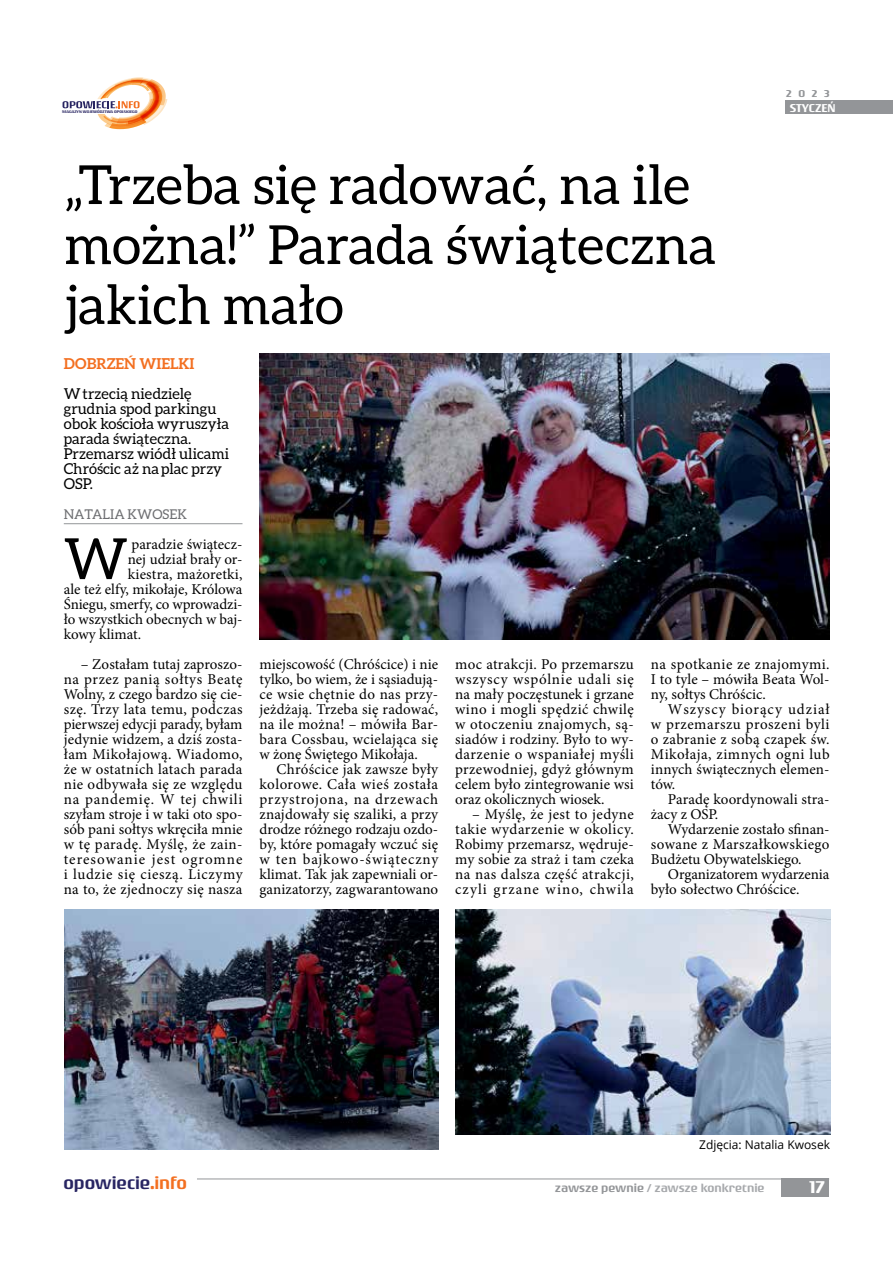
<style>
.page{position:relative;width:893px;height:1263px;background:#fff}
.page>*{position:absolute;margin:0;border:0;box-sizing:border-box;transform-origin:0 0}
.t1{font:56.85px "Aleo";color:#000}
.t2{font:54px/60px "Aleo";color:#000}
.t3{font:500 18px "Rogue Sans Ext";color:#282562}
.t4{font:500 18px "Rogue Sans Ext";color:#fff}
.t5{font:15px/15px "Minion Pro";letter-spacing:.005em;color:#000;text-align:justify}
.t6{font:15px/15px "Aleo";color:#000}
.t7{font:700 15px "Aleo";color:#f36f20}
.t8{font:13.5px "Aleo";color:#6d6e71}
.t9{font:500 12px "Rogue Sans Ext";color:#a7a9ac}
.t10{font:12px "Open Sans";color:#000}
.t11{font:500 12px "Rogue Sans Ext";color:#fff}
.t12{font:500 10.5px "Rogue Sans Ext";color:#939598}
.t13{font:500 4.05px "Rogue Sans Ext";color:#282562;scale:1.04 1}
.s1{color:#f36f20}
.s2{color:#939598}
</style>
<div class="page">
<div style="left:785px;top:101px;width:108px;height:13px;background:#939598"></div>
<div style="left:782px;top:1178px;width:47px;height:18px;background:#939598"></div>
<hr style="left:197px;top:1178px;width:632px;height:1px;background:#939598">
<svg style="left:63px;top:77px;width:104px;height:52px"></svg>
<hr style="left:64px;top:523px;width:178px;height:1px;background:#939598">
<img style="left:260px;top:353px;width:569px;height:286px">
<img style="left:455px;top:909px;width:375px;height:225px">
<img style="left:64px;top:909px;width:374px;height:240px">
<p class="t13" style="left:62px;top:109px;width:74px">MAGAZYN WOJEWÓDZTWA OPOLSKIEGO</p>
<h2 class="t2" style="left:64px;top:154px;width:653px">„Trzeba się radować, na ile można!” Parada świąteczna jakich mało</h2>
<p class="t12" style="left:786px;top:87px;width:45px">2023</p>
<p class="t11" style="left:790px;top:101px;width:47px">STYCZEŃ</p>
<p class="t7" style="left:64px;top:355px;width:132px">DOBRZEŃ WIELKI</p>
<p class="t6" style="left:64px;top:386px;width:167px">W trzecią niedzielę grudnia spod parkingu obok kościoła wyruszyła parada świąteczna.<br>Przemarsz wiódł ulicami<br>Chróścic aż na plac przy<br>OSP.</p>
<p class="t8" style="left:64px;top:507px;width:125px">NATALIA KWOSEK</p>
<h1 class="t1" style="left:64px;top:527px;width:65px">W</h1>
<p class="t5" style="left:131px;top:537px;width:113px">paradzie świątecz-</p>
<p class="t5" style="left:128px;top:552px;width:116px">nej udział brały or-</p>
<p class="t5" style="left:128px;top:567px;width:116px">kiestra, mażoretki,</p>
<p class="t5" style="left:64px;top:582px;width:180px">ale też elfy, mikołaje, Królowa</p>
<p class="t5" style="left:64px;top:597px;width:180px">Śniegu, smerfy, co wprowadzi-</p>
<p class="t5" style="left:64px;top:612px;width:180px">ło wszystkich obecnych w baj-</p>
<p class="t5" style="left:64px;top:627px;width:79px">kowy klimat.</p>
<p class="t5" style="left:64px;top:657px;width:180px;text-indent:17px">– Zostałam tutaj zaproszo&shy;na przez panią sołtys Beatę Wolny, z czego bardzo się cie&shy;szę. Trzy lata temu, podczas pierwszej edycji parady, byłam jedynie widzem, a dziś zosta&shy;łam Mikołajową. Wiadomo, że w ostatnich latach parada nie odbywała się ze względu na pandemię. W tej chwili szyłam stroje i w taki oto spo&shy;sób pani sołtys wkręciła mnie w tę paradę. Myślę, że zain&shy;teresowanie jest ogromne i ludzie się cieszą. Liczymy na to, że zjednoczy się nasza</p>
<p class="t5" style="left:259px;top:657px;width:180px">miejscowość (Chróścice) i nie tylko, bo wiem, że i sąsiadują&shy;ce wsie chętnie do nas przy&shy;jeżdżają. Trzeba się radować, na ile można! – mówiła Bar&shy;bara Cossbau, wcielająca się w żonę Świętego Mikołaja.</p>
<p class="t5" style="left:259px;top:762px;width:180px;text-indent:17px">Chróścice jak zawsze były kolorowe. Cała wieś została przystrojona, na drzewach znajdowały się szaliki, a przy drodze różnego rodzaju ozdo&shy;by, które pomagały wczuć się w ten bajkowo-świąteczny klimat. Tak jak zapewniali or&shy;ganizatorzy, zagwarantowano</p>
<p class="t5" style="left:455px;top:657px;width:180px">moc atrakcji. Po przemarszu wszyscy wspólnie udali się na mały poczęstunek i grzane wino i mogli spędzić chwilę w otoczeniu znajomych, są&shy;siadów i rodziny. Było to wy&shy;darzenie o wspaniałej myśli przewodniej, gdyż głównym celem było zintegrowanie wsi oraz okolicznych wiosek.</p>
<p class="t5" style="left:455px;top:807px;width:180px;text-indent:17px">– Myślę, że jest to jedyne takie wydarzenie w okolicy.<br>Robimy przemarsz, wędruje&shy;my sobie za straż i tam czeka na nas dalsza część atrakcji, czyli grzane wino, chwila</p>
<p class="t5" style="left:651px;top:657px;width:180px">na spotkanie ze znajomymi.<br>I to tyle – mówiła Beata Wol&shy;ny, sołtys Chróścic.</p>
<p class="t5" style="left:651px;top:702px;width:180px;text-indent:17px">Wszyscy biorący udział w przemarszu proszeni byli o zabranie z sobą czapek św.<br>Mikołaja, zimnych ogni lub innych świątecznych elemen&shy;tów.</p>
<p class="t5" style="left:651px;top:792px;width:180px;text-indent:17px">Paradę koordynowali stra&shy;żacy z OSP.</p>
<p class="t5" style="left:651px;top:822px;width:180px;text-indent:17px">Wydarzenie zostało sfinan&shy;sowane z Marszałkowskiego Budżetu Obywatelskiego.</p>
<p class="t5" style="left:651px;top:867px;width:180px;text-indent:17px">Organizatorem wydarzenia było sołectwo Chróścice.</p>
<p class="t3" style="left:63px;top:1172px;width:125px">opowiecie<span class="s1">.info</span></p>
<p class="t10" style="left:699px;top:1136px;width:132px">Zdjęcia: Natalia Kwosek</p>
<p class="t9" style="left:555px;top:1181px;width:211px"><span class="s2">zawsze pewnie</span> / zawsze konkretnie</p>
<p class="t4" style="left:809px;top:1176px;width:18px">17</p>
</div>
